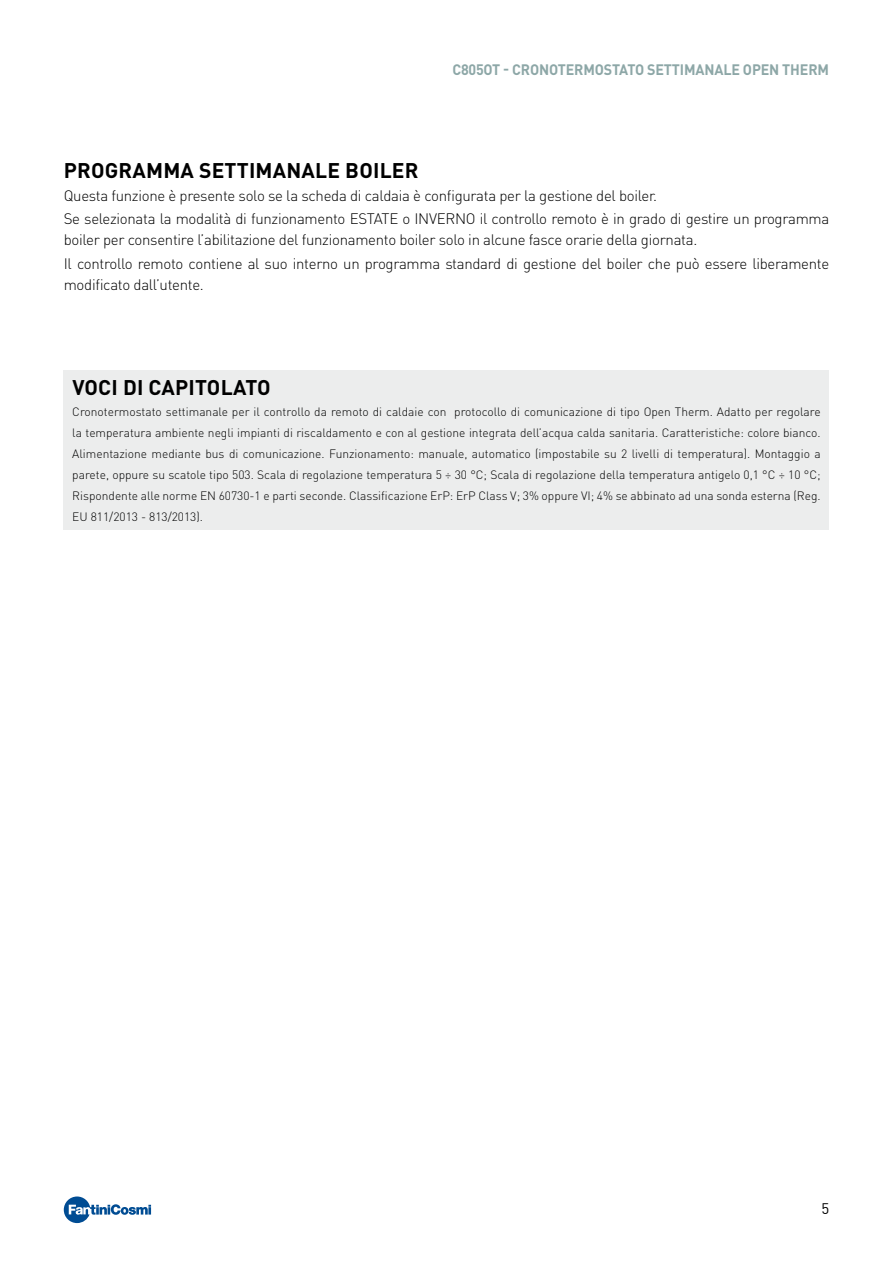
<style>
.page{position:relative;width:893px;height:1263px;background:#fff}
.page>*{position:absolute;margin:0;border:0;box-sizing:border-box;transform-origin:0 0}
.t1{font:700 21px "DIN Pro";letter-spacing:.01em;color:#000}
.t2{font:300 15px/23.1px "DIN Pro";letter-spacing:-.02em;color:#000}
.t3{font:700 15px "DIN Pro";letter-spacing:-.01em;color:#8da7a7;scale:.95 1}
.t4{font:15px "DIN";color:#000}
.t5{font:300 12px/21px "DIN Pro";color:#000;text-align:justify}
</style>
<div class="page">
<svg style="left:64px;top:1196px;width:87px;height:27px"></svg>
<div style="left:64px;top:370px;width:765px;height:159px;background:#eceded"></div>
<p class="t3" style="left:452px;top:60px;width:398px">C805OT - CRONOTERMOSTATO SETTIMANALE OPEN THERM</p>
<h1 class="t1" style="left:64px;top:156px;width:356px">PROGRAMMA SETTIMANALE BOILER</h1>
<p class="t2" style="left:64px;top:184px;width:767px">Questa funzione è presente solo se la scheda di caldaia è configurata per la gestione del boiler.<br>Se selezionata la modalità di funzionamento ESTATE o INVERNO il controllo remoto è in grado di gestire un programma</p>
<p class="t2" style="left:64px;top:228px;width:767px">boiler per consentire l’abilitazione del funzionamento boiler solo in alcune fasce orarie della giornata.<br>Il controllo remoto contiene al suo interno un programma standard di gestione del boiler che può essere liberamente</p>
<p class="t2" style="left:64px;top:272px;width:142px">modificato dall’utente.</p>
<h1 class="t1" style="left:72px;top:373px;width:200px">VOCI DI CAPITOLATO</h1>
<p class="t5" style="left:72px;top:401px;width:750px">Cronotermostato settimanale per il controllo da remoto di caldaie con protocollo di comunicazione di tipo Open Therm. Adatto per regolare la temperatura ambiente negli impianti di riscaldamento e con al gestione integrata dell’acqua calda sanitaria. Caratteristiche: colore bianco.<br>Alimentazione mediante bus di comunicazione. Funzionamento: manuale, automatico (impostabile su 2 livelli di temperatura). Montaggio a parete, oppure su scatole tipo 503. Scala di regolazione temperatura 5 ÷ 30 °C; Scala di regolazione della temperatura antigelo 0,1 °C ÷ 10 °C; Rispondente alle norme EN 60730-1 e parti seconde. Classificazione ErP: ErP Class V; 3% oppure VI; 4% se abbinato ad una sonda esterna (Reg.<br>EU 811/2013 - 813/2013).</p>
<p class="t4" style="left:821px;top:1199px;width:9px">5</p>
</div>
